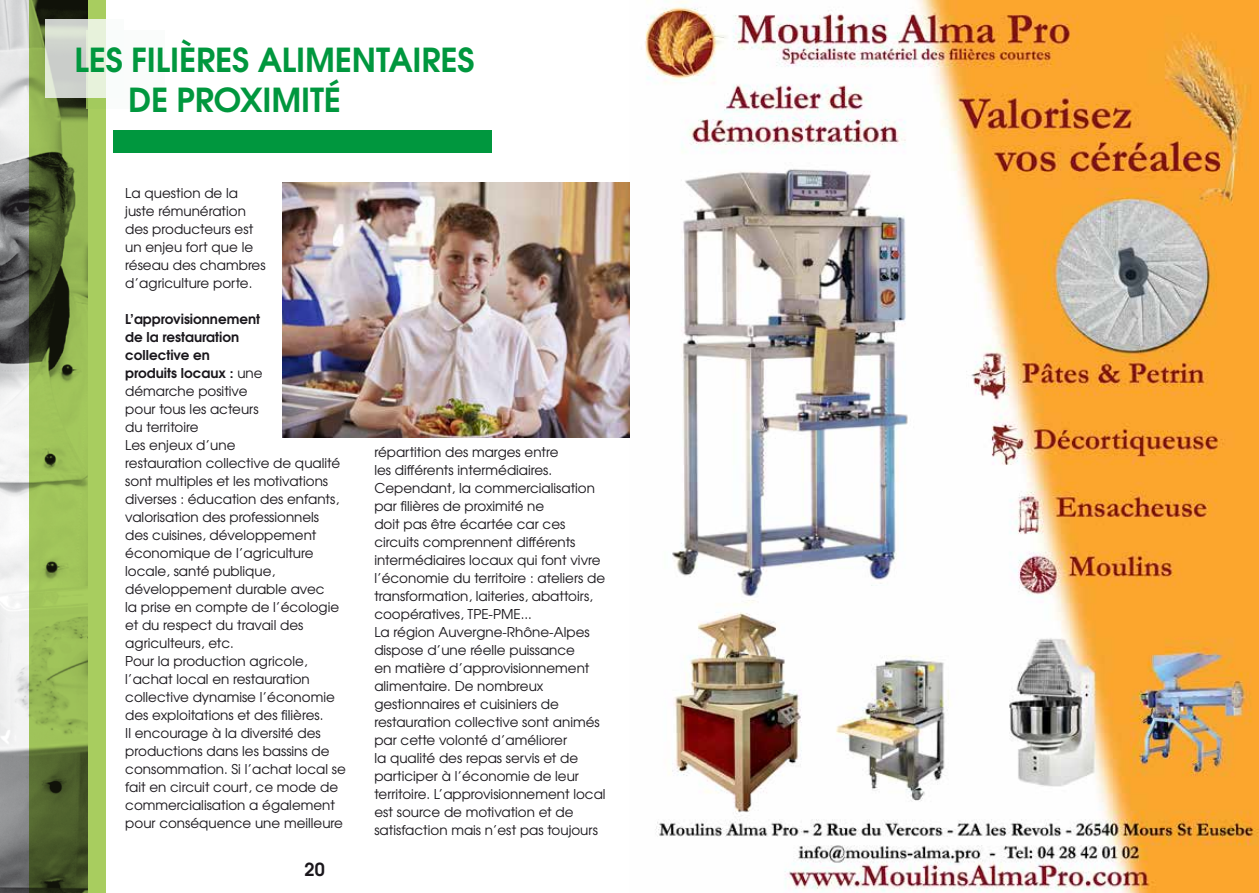
<style>
.page{position:relative;width:1259px;height:893px;background:#fff}
.page>*{position:absolute;margin:0;border:0;box-sizing:border-box;transform-origin:0 0}
.t1{font:700 33px/41px "Te X Gyre Adventor";letter-spacing:-.005em;color:#00973e}
.t2{font:700 18px "Te X Gyre Adventor";color:#1a171c}
.t3{font:13.5px/18px "Te X Gyre Adventor";color:#1a171c}
.s1{font-weight:700}
</style>
<div class="page">
<img style="left:0;top:0;width:30px;height:893px">
<div style="left:86px;top:30px;width:79px;height:78px;background:#f9fcfb"></div>
<svg style="left:30px;top:0;width:76px;height:893px;background:#819e49"></svg>
<img style="left:629px;top:0;width:630px;height:893px">
<div style="left:113px;top:130px;width:379px;height:23px;background:#00973e"></div>
<svg style="left:45px;top:19px;width:61px;height:78px;background:#d7ded2"></svg>
<img style="left:283px;top:183px;width:346px;height:255px">
<h1 class="t1" style="left:128px;top:36px;width:348px;text-indent:-54px">LES FILIÈRES ALIMENTAIRES<br>DE PROXIMITÉ</h1>
<p class="t3" style="left:125px;top:183px;width:142px">La question de la juste rémunération des producteurs est un enjeu fort que le réseau des chambres d’agriculture porte.</p>
<p class="t3" style="left:125px;top:309px;width:222px"><span class="s1">L’approvisionnement<br>de la restauration<br>collective en<br>produits locaux :</span> une<br>démarche positive<br>pour tous les acteurs<br>du territoire<br>Les enjeux d’une<br>restauration collective de qualité sont multiples et les motivations diverses : éducation des enfants, valorisation des professionnels<br>des cuisines, développement économique de l’agriculture locale, santé publique, développement durable avec<br>la prise en compte de l’écologie et du respect du travail des agriculteurs, etc.<br>Pour la production agricole, l’achat local en restauration collective dynamise l’économie des exploitations et des filières.<br>Il encourage à la diversité des productions dans les bassins de consommation. Si l’achat local se fait en circuit court, ce mode de commercialisation a également pour conséquence une meilleure</p>
<h2 class="t2" style="left:305px;top:854px;width:22px">20</h2>
<p class="t3" style="left:374px;top:442px;width:233px">répartition des marges entre<br>les différents intermédiaires.<br>Cependant, la commercialisation par filières de proximité ne<br>doit pas être écartée car ces circuits comprennent différents intermédiaires locaux qui font vivre l’économie du territoire : ateliers de transformation, laiteries, abattoirs, coopératives, TPE-PME...<br>La région Auvergne-Rhône-Alpes dispose d’une réelle puissance<br>en matière d’approvisionnement alimentaire. De nombreux gestionnaires et cuisiniers de restauration collective sont animés par cette volonté d’améliorer<br>la qualité des repas servis et de participer à l’économie de leur territoire. L’approvisionnement local est source de motivation et de satisfaction mais n’est pas toujours</p>
</div>
